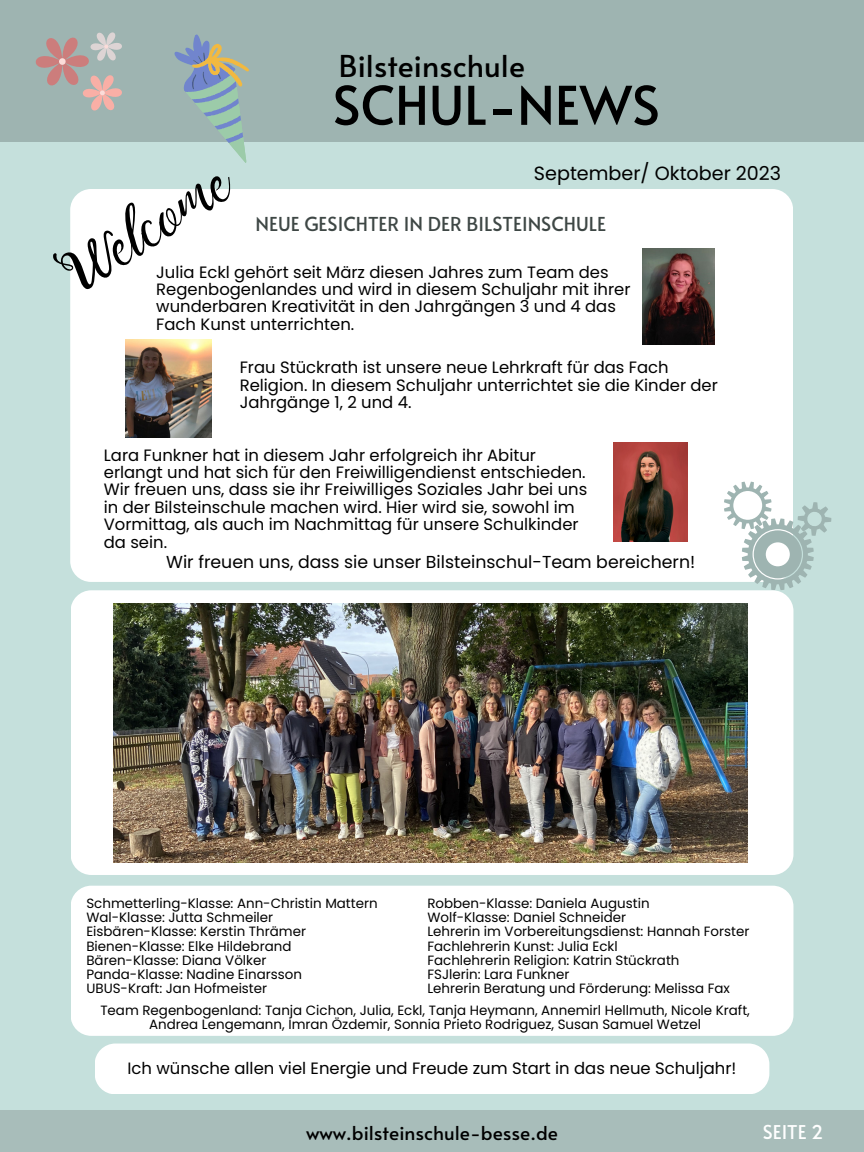
<style>
.page{position:relative;width:864px;height:1152px;background:#c5e0dc}
.page>*{position:absolute;margin:0;border:0;box-sizing:border-box;transform-origin:0 0}
.t1{font:53.18px "Alata";color:#000}
.t2{font:30.08px "Alata";color:#000}
.t3{font:19.2px "Alata";color:#3e4745}
.t4{font:19.12px "Alata";color:#000}
.t5{font:19.12px "Poppins";color:#000}
.t6{font:18.98px "Alata";color:#fff}
.t7{font:17.33px "Poppins";color:#000}
.t8{font:16.42px/17.4px "Poppins";color:#000}
.t9{font:13.42px/14.1px "Poppins";color:#000;text-align:center}
</style>
<div class="page">
<div style="left:0;top:0;width:864px;height:142px;background:#9eb4b1"></div>
<div style="left:0;top:1110px;width:864px;height:42px;background:#a8bdba"></div>
<div style="left:95px;top:1044px;width:674px;height:50px;background:#fff;border-radius:21px"></div>
<div style="left:70px;top:189px;width:723px;height:393px;background:#fff;border-radius:21px"></div>
<svg style="left:724px;top:482px;width:107px;height:108px"></svg>
<img style="left:642px;top:249px;width:72px;height:95px">
<div style="left:71px;top:590px;width:722px;height:285px;background:#fff;border-radius:21px"></div>
<div style="left:71px;top:886px;width:722px;height:150px;background:#fff;border-radius:21px"></div>
<img style="left:614px;top:442px;width:74px;height:100px">
<img style="left:126px;top:340px;width:85px;height:98px">
<img style="left:114px;top:603px;width:634px;height:259px">
<svg style="left:35px;top:32px;width:214px;height:270px"></svg>
<p class="t2" style="left:339px;top:44px;width:188px">Bilsteinschule</p>
<p class="t1" style="left:333px;top:66px;width:329px">SCHUL-NEWS</p>
<p class="t5" style="left:534px;top:160px;width:249px">September/ Oktober 2023</p>
<p class="t3" style="left:255px;top:209px;width:352px">NEUE GESICHTER IN DER BILSTEINSCHULE</p>
<p class="t8" style="left:156px;top:263px;width:476px">Julia Eckl gehört seit März diesen Jahres zum Team des Regenbogenlandes und wird in diesem Schuljahr mit ihrer wunderbaren Kreativität in den Jahrgängen 3 und 4 das Fach Kunst unterrichten.</p>
<p class="t8" style="left:240px;top:359px;width:480px">Frau Stückrath ist unsere neue Lehrkraft für das Fach<br>Religion. In diesem Schuljahr unterrichtet sie die Kinder der<br>Jahrgänge 1, 2 und 4.</p>
<p class="t8" style="left:104px;top:446px;width:485px">Lara Funkner hat in diesem Jahr erfolgreich ihr Abitur erlangt und hat sich für den Freiwilligendienst entschieden.<br>Wir freuen uns, dass sie ihr Freiwilliges Soziales Jahr bei uns in der Bilsteinschule machen wird. Hier wird sie, sowohl im Vormittag, als auch im Nachmittag für unsere Schulkinder da sein.</p>
<p class="t7" style="left:166px;top:549px;width:531px">Wir freuen uns, dass sie unser Bilsteinschul-Team bereichern!</p>
<p class="t9" style="left:86px;top:897px;width:293px">Schmetterling-Klasse: Ann-Christin Mattern</p>
<p class="t9" style="left:86px;top:911px;width:188px">Wal-Klasse: Jutta Schmeiler</p>
<p class="t9" style="left:86px;top:925px;width:221px">Eisbären-Klasse: Kerstin Thrämer</p>
<p class="t9" style="left:86px;top:939px;width:207px">Bienen-Klasse: Elke Hildebrand</p>
<p class="t9" style="left:86px;top:953px;width:182px">Bären-Klasse: Diana Völker</p>
<p class="t9" style="left:86px;top:967px;width:217px">Panda-Klasse: Nadine Einarsson</p>
<p class="t9" style="left:86px;top:981px;width:182px">UBUS-Kraft: Jan Hofmeister</p>
<p class="t9" style="left:427px;top:897px;width:224px">Robben-Klasse: Daniela Augustin</p>
<p class="t9" style="left:427px;top:911px;width:200px">Wolf-Klasse: Daniel Schneider</p>
<p class="t9" style="left:427px;top:925px;width:324px">Lehrerin im Vorbereitungsdienst: Hannah Forster</p>
<p class="t9" style="left:427px;top:939px;width:192px">Fachlehrerin Kunst: Julia Eckl</p>
<p class="t9" style="left:427px;top:953px;width:254px">Fachlehrerin Religion: Katrin Stückrath</p>
<p class="t9" style="left:427px;top:967px;width:144px">FSJlerin: Lara Funkner</p>
<p class="t9" style="left:427px;top:981px;width:304px">Lehrerin Beratung und Förderung: Melissa Fax</p>
<p class="t9" style="left:100px;top:1004px;width:651px">Team Regenbogenland: Tanja Cichon, Julia, Eckl, Tanja Heymann, Annemirl Hellmuth, Nicole Kraft,<br>Andrea Lengemann, Imran Özdemir, Sonnia Prieto Rodriguez, Susan Samuel Wetzel</p>
<p class="t8" style="left:128px;top:1059px;width:610px">Ich wünsche allen viel Energie und Freude zum Start in das neue Schuljahr!</p>
<p class="t4" style="left:306px;top:1119px;width:253px">www.bilsteinschule-besse.de</p>
<p class="t6" style="left:763px;top:1118px;width:62px">SEITE 2</p>
</div>
